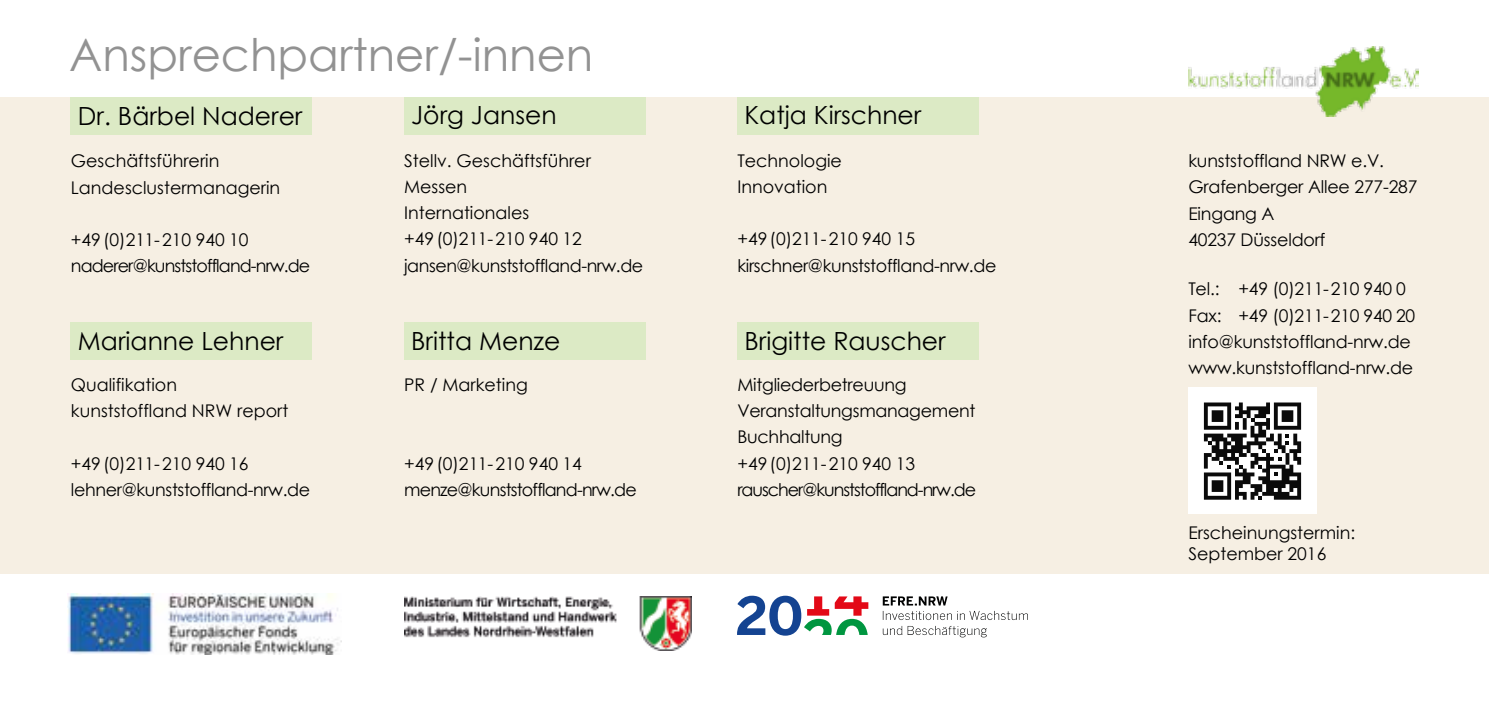
<style>
.page{position:relative;width:1489px;height:702px;background:#fff}
.page>*{position:absolute;margin:0;border:0;box-sizing:border-box;transform-origin:0 0}
.t1{font:45px "Century Gothic";color:#929292}
.t2{font:25px "Century Gothic";color:#000}
.t3{font:17.5px/26.2px "Century Gothic";letter-spacing:-.01em;color:#000}
.t4{font:17.5px/26.2px "Century Gothic";letter-spacing:-.05em;color:#000}
.t5{font:17.5px/26.2px "Century Gothic";letter-spacing:-.045em;color:#000}
</style>
<div class="page">
<div style="left:0;top:97px;width:1488px;height:477px;background:#f6efe3"></div>
<img style="left:1188px;top:46px;width:229px;height:70px">
<svg style="left:737px;top:595px;width:131px;height:40px"></svg>
<svg style="left:882px;top:596px;width:65px;height:9px"></svg>
<svg style="left:882px;top:626px;width:104px;height:11px"></svg>
<svg style="left:882px;top:611px;width:145px;height:9px"></svg>
<img style="left:68px;top:593px;width:273px;height:61px">
<img style="left:404px;top:596px;width:287px;height:54px">
<div style="left:71px;top:97px;width:241px;height:38px;background:#dceac5"></div>
<div style="left:71px;top:322px;width:241px;height:38px;background:#dceac5"></div>
<div style="left:404px;top:97px;width:241px;height:38px;background:#dceac5"></div>
<div style="left:737px;top:97px;width:241px;height:38px;background:#dceac5"></div>
<div style="left:737px;top:322px;width:241px;height:38px;background:#dceac5"></div>
<div style="left:404px;top:322px;width:241px;height:38px;background:#dceac5"></div>
<div style="left:1188px;top:387px;width:128px;height:126px;background:#fff"></div>
<svg style="left:1203px;top:402px;width:97px;height:97px"></svg>
<h1 class="t1" style="left:69px;top:24px;width:525px">Ansprechpartner/-innen</h1>
<h2 class="t2" style="left:78px;top:98px;width:226px">Dr. Bärbel Naderer</h2>
<h2 class="t2" style="left:411px;top:98px;width:147px">Jörg Jansen</h2>
<h2 class="t2" style="left:744px;top:98px;width:178px">Katja Kirschner</h2>
<p class="t3" style="left:71px;top:148px;width:211px">Geschäftsführerin<br>Landesclustermanagerin</p>
<p class="t4" style="left:71px;top:226px;width:241px">+49(0)211-210 940 10 naderer@kunststoffland-nrw.de</p>
<p class="t3" style="left:404px;top:147px;width:240px">Stellv. Geschäftsführer<br>Messen<br>Internationales +49(0)211-210 940 12 jansen@kunststoffland-nrw.de</p>
<p class="t3" style="left:737px;top:147px;width:106px">Technologie<br>Innovation</p>
<p class="t3" style="left:737px;top:226px;width:260px">+49(0)211-210 940 15 kirschner@kunststoffland-nrw.de</p>
<p class="t3" style="left:1188px;top:147px;width:231px">kunststoffland NRW e.V.<br>Grafenberger Allee 277-287<br>Eingang A<br>40237 Düsseldorf</p>
<h2 class="t2" style="left:78px;top:323px;width:207px">Marianne Lehner</h2>
<h2 class="t2" style="left:411px;top:323px;width:151px">Britta Menze</h2>
<h2 class="t2" style="left:744px;top:323px;width:203px">Brigitte Rauscher</h2>
<p class="t3" style="left:1188px;top:275px;width:228px">Tel.: +49 (0)211-210 940 0<br>Fax: +49 (0)211-210 940 20 info@kunststoffland-nrw.de www.kunststoffland-nrw.de</p>
<p class="t3" style="left:71px;top:371px;width:219px">Qualifikation kunststoffland NRW report</p>
<p class="t3" style="left:71px;top:450px;width:241px">+49(0)211-210 940 16 lehner@kunststoffland-nrw.de</p>
<p class="t3" style="left:404px;top:371px;width:125px">PR / Marketing</p>
<p class="t5" style="left:404px;top:450px;width:234px">+49(0)211-210 940 14 menze@kunststoffland-nrw.de</p>
<p class="t3" style="left:737px;top:371px;width:240px">Mitgliederbetreuung<br>Veranstaltungsmanagement<br>Buchhaltung<br>+49(0)211-210 940 13 rauscher@kunststoffland-nrw.de</p>
<p class="t3" style="left:1188px;top:521px;width:168px;line-height:21px">Erscheinungstermin:<br>September 2016</p>
</div>
